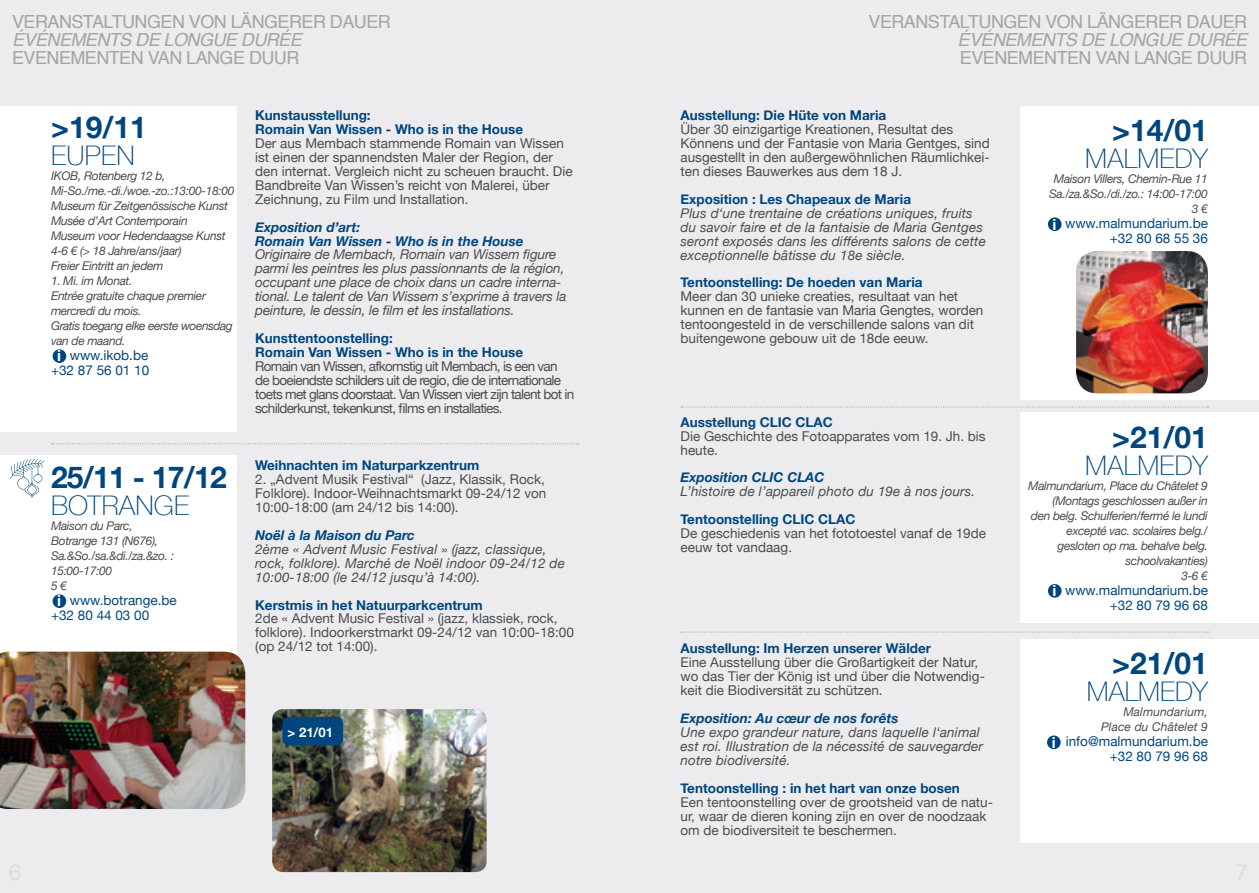
<style>
.page{position:relative;width:1259px;height:893px;background:#ececee}
.page>*{position:absolute;margin:0;border:0;box-sizing:border-box;transform-origin:0 0}
.t1{font:700 30px "Helvetica Neue";color:#00467e}
.t2{font:100 27px "Helvetica Neue";letter-spacing:.01em;color:#00467e}
.t3{font:18px "Helvetica";letter-spacing:-.03em;color:#a3a4a8}
.t4{font:italic 18px "Helvetica";letter-spacing:-.03em;color:#a3a4a8}
.t5{font:13.5px/14px "Helvetica Neue";color:#4b4c4d}
.t6{font:italic 13.5px/14px "Helvetica Neue";letter-spacing:.01em;color:#4b4c4d}
.t7{font:700 13.5px/14px "Helvetica Neue";color:#00467e}
.t8{font:italic 13.5px/14px "Helvetica Neue";letter-spacing:-.01em;color:#4b4c4d}
.t9{font:13.5px/14px "Helvetica Neue";letter-spacing:-.05em;color:#4b4c4d}
.t10{font:13.5px/15px "Helvetica Neue";color:#00467e;text-align:right}
.t11{font:italic 700 13.5px/14px "Helvetica Neue";color:#00467e}
.t12{font:700 13.05px "Helvetica Neue";color:#fff}
.t13{font:italic 12px/15px "Helvetica Neue";letter-spacing:-.03em;color:#4b4c4d}
.t14{font:italic 12px/15px "Helvetica Neue";letter-spacing:.01em;color:#4b4c4d;text-align:right}
.s1{font-weight:700;font-size:15.45px;color:#fff}
</style>
<div class="page">
<div style="left:1020px;top:106px;width:239px;height:294px;background:#fff"></div>
<div style="left:1020px;top:413px;width:239px;height:210px;background:#fff"></div>
<div style="left:1048px;top:217px;width:13px;height:14px;background:#00467e;border-radius:50%"></div>
<div style="left:1048px;top:584px;width:13px;height:14px;background:#00467e;border-radius:50%"></div>
<div style="left:0;top:106px;width:237px;height:326px;background:#fff"></div>
<svg style="left:52px;top:443px;width:527px;height:1px"></svg>
<div style="left:53px;top:349px;width:13px;height:14px;background:#00467e;border-radius:50%"></div>
<div style="left:1020px;top:639px;width:239px;height:204px;background:#fff"></div>
<svg style="left:681px;top:406px;width:527px;height:2px"></svg>
<svg style="left:681px;top:631px;width:527px;height:2px"></svg>
<div style="left:1047px;top:735px;width:13px;height:14px;background:#00467e;border-radius:50%"></div>
<div style="left:0;top:455px;width:237px;height:311px;background:#fff"></div>
<div style="left:53px;top:594px;width:13px;height:14px;background:#00467e;border-radius:50%"></div>
<svg style="left:10px;top:459px;width:34px;height:38px"></svg>
<img style="left:0;top:652px;width:245px;height:157px">
<img style="left:1076px;top:251px;width:132px;height:142px">
<img style="left:272px;top:709px;width:214px;height:163px">
<div style="left:282px;top:717px;width:61px;height:28px;background:#00467e;border-radius:7px"></div>
<h3 class="t3" style="left:12px;top:8px;width:380px">VERANSTALTUNGEN VON LÄNGERER DAUER</h3>
<h3 class="t4" style="left:12px;top:25px;width:291px">ÉVÉNEMENTS DE LONGUE DURÉE</h3>
<h3 class="t3" style="left:12px;top:44px;width:289px">EVENEMENTEN VAN LANGE DUUR</h3>
<h1 class="t1" style="left:51px;top:104px;width:97px">&gt;19/11</h1>
<h2 class="t2" style="left:51px;top:135px;width:85px">EUPEN</h2>
<p class="t13" style="left:51px;top:169px;width:185px">IKOB, Rotenberg 12 b,<br>Mi-So./me.-di./woe.-zo.:13:00-18:00<br>Museum für Zeitgenössische Kunst<br>Musée d’Art Contemporain<br>Museum voor Hedendaagse Kunst<br>4-6 € (&gt; 18 Jahre/ans/jaar)<br>Freier Eintritt an jedem</p>
<p class="t13" style="left:51px;top:274px;width:183px">1. Mi. im Monat.<br>Entrée gratuite chaque premier mercredi du mois.<br>Gratis toegang elke eerste woensdag van de maand.</p>
<p class="t10" style="left:51px;top:349px;width:100px;text-align:center"><span class="s1">i</span> www.ikob.be +32 87 56 01 10</p>
<h1 class="t1" style="left:51px;top:454px;width:177px">25/11 - 17/12</h1>
<h2 class="t2" style="left:51px;top:485px;width:140px">BOTRANGE</h2>
<p class="t13" style="left:51px;top:519px;width:124px">Maison du Parc,<br>Botrange 131 (N676),<br>Sa.&amp;So./sa.&amp;di./za.&amp;zo. :<br>15:00-17:00<br>5 €</p>
<p class="t10" style="left:51px;top:594px;width:127px;text-align:left;text-indent:6px"><span class="s1">i</span> www.botrange.be +32 80 44 03 00</p>
<p class="t7" style="left:255px;top:109px;width:269px">Kunstausstellung:<br>Romain Van Wissen - Who is in the House</p>
<p class="t5" style="left:255px;top:137px;width:319px">Der aus Membach stammende Romain van Wissen ist einen der spannendsten Maler der Region, der den internat. Vergleich nicht zu scheuen braucht. Die Bandbreite Van Wissen’s reicht von Malerei, über Zeichnung, zu Film und Installation.</p>
<p class="t11" style="left:255px;top:220px;width:270px">Exposition d’art:<br>Romain Van Wissen - Who is in the House</p>
<p class="t8" style="left:255px;top:248px;width:313px">Originaire de Membach, Romain van Wissem figure parmi les peintres les plus passionnants de la région, occupant une place de choix dans un cadre interna&shy;tional. Le talent de Van Wissem s’exprime à travers la peinture, le dessin, le film et les installations.</p>
<p class="t7" style="left:255px;top:332px;width:269px">Kunsttentoonstelling:<br>Romain Van Wissen - Who is in the House</p>
<p class="t9" style="left:255px;top:360px;width:321px">Romain van Wissen, afkomstig uit Membach, is een van de boeiendste schilders uit de regio, die de internationale toets met glans doorstaat. Van Wissen viert zijn talent bot in schilderkunst, tekenkunst, films en installaties.</p>
<p class="t7" style="left:255px;top:459px;width:226px">Weihnachten im Naturparkzentrum</p>
<p class="t5" style="left:255px;top:473px;width:293px;text-align:justify">2. „Advent Musik Festival“ (Jazz, Klassik, Rock, Folklore). Indoor-Weihnachtsmarkt 09-24/12 von 10:00-18:00 (am 24/12 bis 14:00).</p>
<p class="t11" style="left:255px;top:528px;width:161px">Noël à la Maison du Parc</p>
<p class="t6" style="left:255px;top:543px;width:311px">2ème « Advent Music Festival » (jazz, classique, rock, folklore). Marché de Noël indoor 09-24/12 de<br>10:00-18:00 (le 24/12 jusqu’à 14:00).</p>
<p class="t7" style="left:255px;top:598px;width:229px">Kerstmis in het Natuurparkcentrum</p>
<p class="t5" style="left:255px;top:612px;width:320px">2de « Advent Music Festival » (jazz, klassiek, rock, folklore). Indoorkerstmarkt 09-24/12 van 10:00-18:00 (op 24/12 tot 14:00).</p>
<p class="t12" style="left:287px;top:722px;width:47px">&gt; 21/01</p>
<h3 class="t3" style="left:868px;top:8px;width:380px">VERANSTALTUNGEN VON LÄNGERER DAUER</h3>
<h3 class="t4" style="left:957px;top:25px;width:291px">ÉVÉNEMENTS DE LONGUE DURÉE</h3>
<h3 class="t3" style="left:960px;top:44px;width:289px">EVENEMENTEN VAN LANGE DUUR</h3>
<p class="t7" style="left:680px;top:109px;width:207px">Ausstellung: Die Hüte von Maria</p>
<p class="t5" style="left:680px;top:123px;width:311px">Über 30 einzigartige Kreationen, Resultat des Könnens und der Fantasie von Maria Gentges, sind ausgestellt in den außergewöhnlichen Räumlichkei&shy;ten dieses Bauwerkes aus dem 18 J.</p>
<p class="t7" style="left:680px;top:192px;width:232px">Exposition : Les Chapeaux de Maria</p>
<p class="t6" style="left:680px;top:207px;width:307px">Plus d‘une trentaine de créations uniques, fruits du savoir faire et de la fantaisie de Maria Gentges seront exposés dans les différents salons de cette exceptionnelle bâtisse du 18e siècle.</p>
<p class="t7" style="left:680px;top:276px;width:243px">Tentoonstelling: De hoeden van Maria</p>
<p class="t5" style="left:680px;top:290px;width:304px">Meer dan 30 unieke creaties, resultaat van het kunnen en de fantasie van Maria Gengtes, worden tentoongesteld in de verschillende salons van dit buitengewone gebouw uit de 18de eeuw.</p>
<p class="t7" style="left:680px;top:415px;width:154px">Ausstellung CLIC CLAC</p>
<p class="t5" style="left:680px;top:430px;width:307px">Die Geschichte des Fotoapparates vom 19. Jh. bis heute.</p>
<p class="t11" style="left:680px;top:471px;width:145px">Exposition CLIC CLAC</p>
<p class="t6" style="left:680px;top:485px;width:296px">L’histoire de l’appareil photo du 19e à nos jours.</p>
<p class="t7" style="left:680px;top:513px;width:176px">Tentoonstelling CLIC CLAC</p>
<p class="t5" style="left:680px;top:527px;width:307px">De geschiedenis van het fototoestel vanaf de 19de eeuw tot vandaag.</p>
<p class="t7" style="left:680px;top:642px;width:252px">Ausstellung: Im Herzen unserer Wälder</p>
<p class="t5" style="left:680px;top:656px;width:306px">Eine Ausstellung über die Großartigkeit der Natur, wo das Tier der König ist und über die Notwendig&shy;keit die Biodiversität zu schützen.</p>
<p class="t11" style="left:680px;top:711px;width:220px">Exposition: Au cœur de nos forêts</p>
<p class="t6" style="left:680px;top:726px;width:304px">Une expo grandeur nature, dans laquelle l‘animal est roi. Illustration de la nécessité de sauvegarder notre biodiversité.</p>
<p class="t7" style="left:680px;top:781px;width:281px">Tentoonstelling : in het hart van onze bosen</p>
<p class="t5" style="left:680px;top:796px;width:314px">Een tentoonstelling over de grootsheid van de natu&shy;ur, waar de dieren koning zijn en over de noodzaak om de biodiversiteit te beschermen.</p>
<h1 class="t1" style="left:1112px;top:107px;width:97px">&gt;14/01</h1>
<h2 class="t2" style="left:1085px;top:138px;width:124px">MALMEDY</h2>
<p class="t13" style="left:1049px;top:172px;width:160px;text-align:right">Maison Villers, Chemin-Rue 11<br>Sa./za.&amp;So./di./zo.: 14:00-17:00<br>3 €</p>
<p class="t10" style="left:1052px;top:217px;width:157px"><span class="s1">i</span> www.malmundarium.be +32 80 68 55 36</p>
<h1 class="t1" style="left:1112px;top:414px;width:97px">&gt;21/01</h1>
<h2 class="t2" style="left:1085px;top:445px;width:124px">MALMEDY</h2>
<p class="t13" style="left:1028px;top:479px;width:181px;text-align:right">Malmundarium, Place du Châtelet 9 (Montags geschlossen außer in<br>den belg. Schulferien/fermé le lundi excepté vac. scolaires belg./ gesloten op ma. behalve belg. schoolvakanties)<br>3-6 €</p>
<p class="t10" style="left:1052px;top:583px;width:157px"><span class="s1">i</span> www.malmundarium.be +32 80 79 96 68</p>
<h1 class="t1" style="left:1112px;top:640px;width:97px">&gt;21/01</h1>
<h2 class="t2" style="left:1087px;top:671px;width:123px">MALMEDY</h2>
<p class="t14" style="left:1101px;top:705px;width:108px">Malmundarium,<br>Place du Châtelet 9</p>
<p class="t10" style="left:1052px;top:735px;width:158px"><span class="s1">i</span> info@malmundarium.be +32 80 79 96 68</p>
</div>
